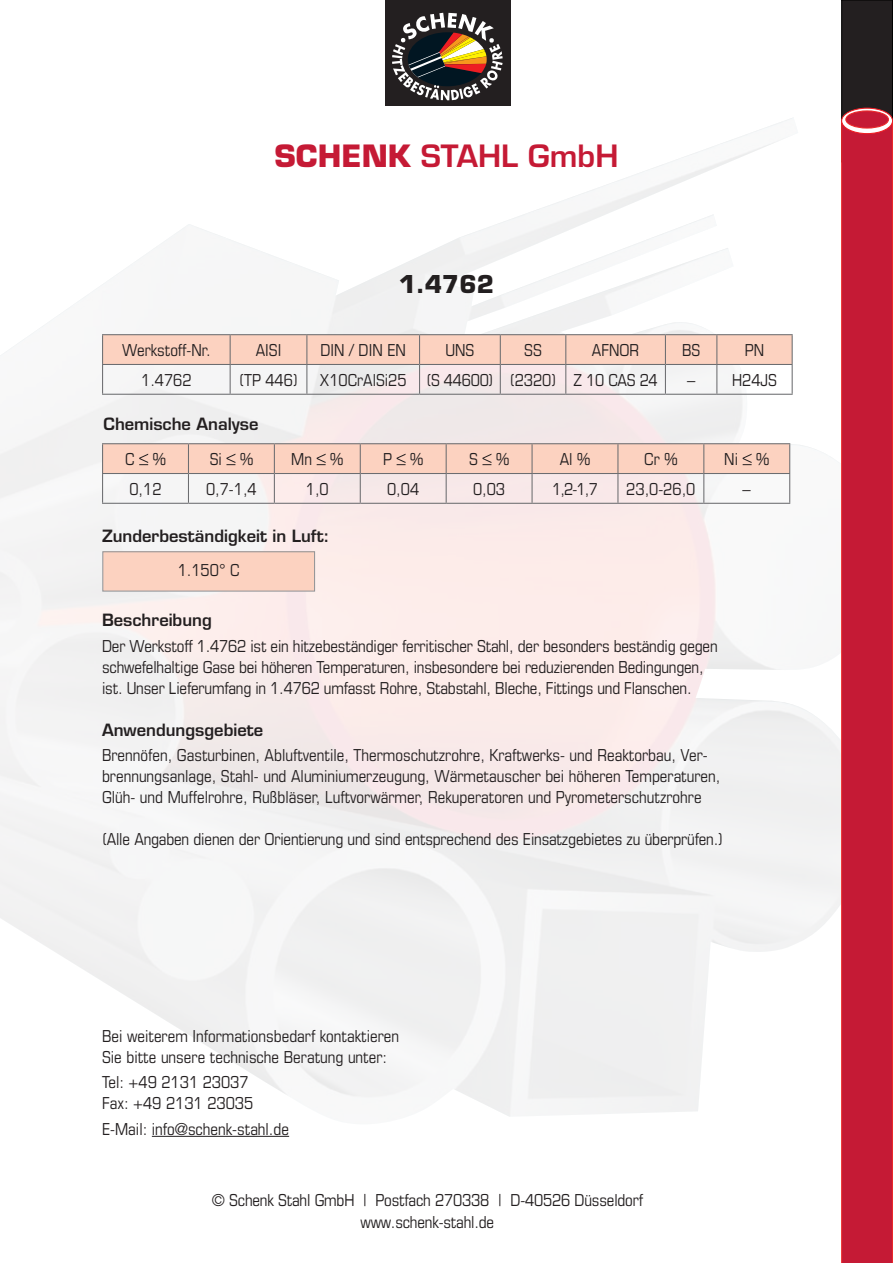
<style>
.page{position:relative;width:893px;height:1263px;background:#fff}
.page>*{position:absolute;margin:0;border:0;box-sizing:border-box;transform-origin:0 0}
.t1{font:600 30px "Eurostile";color:#c51a35}
.t2{font:700 24px "Eurostile";color:#231f20}
.t3{font:condensed 16.5px/21px "Eurostile";color:#231f20}
.t4{font:600 16.5px "Eurostile";color:#231f20}
.s1{font-weight:700}
</style>
<div class="page">
<hr style="left:152px;top:1136px;width:137px;height:1px;background:#231f20">
<div style="left:385px;top:0;width:125px;height:106px;background:#231f20"></div>
<svg style="left:392px;top:13px;width:111px;height:87px"></svg>
<div style="left:842px;top:0;width:51px;height:162px;background:#231f20"></div>
<div style="left:841px;top:0;width:52px;height:163px;border:1px solid #000"></div>
<div style="left:841px;top:124px;width:52px;height:1139px;background:#c51a35"></div>
<svg style="left:842px;top:108px;width:51px;height:26px"></svg>
<div style="left:841px;top:108px;width:52px;height:26px;border:1px solid #ee1d23;border-radius:50%"></div>
<div style="left:846px;top:111px;width:42px;height:17px;background:#c51a35;border-radius:50%"></div>
<div style="left:845px;top:110px;width:44px;height:19px;border:1px solid #eb292a;border-radius:50%"></div>
<div style="left:103px;top:552px;width:212px;height:39px;background:#fcd2c0"></div>
<div style="left:102px;top:551px;width:213px;height:41px;border:1px solid #939598"></div>
<hr style="left:102px;top:443px;width:86px;height:1px;background:#6c6d70">
<hr style="left:188px;top:443px;width:86px;height:1px;background:#6c6d70">
<hr style="left:274px;top:443px;width:86px;height:1px;background:#6c6d70">
<hr style="left:360px;top:443px;width:86px;height:1px;background:#6c6d70">
<hr style="left:446px;top:443px;width:86px;height:1px;background:#6c6d70">
<hr style="left:532px;top:443px;width:86px;height:1px;background:#6c6d70">
<hr style="left:618px;top:443px;width:86px;height:1px;background:#6c6d70">
<hr style="left:704px;top:443px;width:86px;height:1px;background:#6c6d70">
<hr style="left:102px;top:503px;width:86px;height:1px;background:#6c6d70">
<hr style="left:188px;top:503px;width:86px;height:1px;background:#6c6d70">
<hr style="left:274px;top:503px;width:86px;height:1px;background:#6c6d70">
<hr style="left:360px;top:503px;width:86px;height:1px;background:#6c6d70">
<hr style="left:446px;top:503px;width:86px;height:1px;background:#6c6d70">
<hr style="left:532px;top:503px;width:86px;height:1px;background:#6c6d70">
<hr style="left:618px;top:503px;width:86px;height:1px;background:#6c6d70">
<hr style="left:704px;top:503px;width:86px;height:1px;background:#6c6d70">
<svg style="left:102px;top:444px;width:688px;height:59px"></svg>
<hr style="left:102px;top:334px;width:128px;height:1px;background:#6c6d70">
<hr style="left:230px;top:334px;width:77px;height:1px;background:#6c6d70">
<hr style="left:307px;top:334px;width:113px;height:1px;background:#6c6d70">
<hr style="left:420px;top:334px;width:80px;height:1px;background:#6c6d70">
<hr style="left:500px;top:334px;width:66px;height:1px;background:#6c6d70">
<hr style="left:566px;top:334px;width:99px;height:1px;background:#6c6d70">
<hr style="left:665px;top:334px;width:52px;height:1px;background:#6c6d70">
<hr style="left:717px;top:334px;width:76px;height:1px;background:#6c6d70">
<svg style="left:102px;top:335px;width:691px;height:59px"></svg>
<hr style="left:102px;top:394px;width:128px;height:1px;background:#6c6d70">
<hr style="left:230px;top:394px;width:77px;height:1px;background:#6c6d70">
<hr style="left:307px;top:394px;width:113px;height:1px;background:#6c6d70">
<hr style="left:420px;top:394px;width:80px;height:1px;background:#6c6d70">
<hr style="left:500px;top:394px;width:66px;height:1px;background:#6c6d70">
<hr style="left:566px;top:394px;width:99px;height:1px;background:#6c6d70">
<hr style="left:665px;top:394px;width:52px;height:1px;background:#6c6d70">
<hr style="left:717px;top:394px;width:76px;height:1px;background:#6c6d70">
<h1 class="t1" style="left:274px;top:137px;width:345px"><span class="s1">SCHENK</span> STAHL GmbH</h1>
<h2 class="t2" style="left:399px;top:269px;width:97px">1.4762</h2>
<p class="t3" style="left:122px;top:339px;width:90px">Werkstoff-Nr.</p>
<p class="t3" style="left:256px;top:339px;width:27px">AISI</p>
<p class="t3" style="left:320px;top:339px;width:87px">DIN / DIN EN</p>
<p class="t3" style="left:445px;top:339px;width:31px">UNS</p>
<p class="t3" style="left:524px;top:339px;width:19px">SS</p>
<p class="t3" style="left:592px;top:339px;width:49px">AFNOR</p>
<p class="t3" style="left:682px;top:339px;width:20px">BS</p>
<p class="t3" style="left:745px;top:339px;width:21px">PN</p>
<p class="t3" style="left:141px;top:369px;width:52px">1.4762</p>
<p class="t3" style="left:239px;top:369px;width:60px">(TP 446)</p>
<p class="t3" style="left:320px;top:369px;width:339px">X10CrAlSi25 (S 44600) (2320) Z 10 CAS 24</p>
<p class="t3" style="left:687px;top:369px;width:91px">– H24JS</p>
<p class="t4" style="left:104px;top:414px;width:157px">Chemische Analyse</p>
<p class="t3" style="left:125px;top:448px;width:42px">C %</p>
<p class="t3" style="left:210px;top:448px;width:45px">Si %</p>
<p class="t3" style="left:291px;top:448px;width:54px">Mn %</p>
<p class="t3" style="left:383px;top:448px;width:42px">P %</p>
<p class="t3" style="left:469px;top:448px;width:42px">S %</p>
<p class="t3" style="left:560px;top:448px;width:32px">Al %</p>
<p class="t3" style="left:644px;top:448px;width:35px">Cr %</p>
<p class="t3" style="left:724px;top:448px;width:47px">Ni %</p>
<p class="t3" style="left:129px;top:478px;width:34px">0,12</p>
<p class="t3" style="left:206px;top:478px;width:52px">0,7-1,4</p>
<p class="t3" style="left:306px;top:478px;width:24px">1,0</p>
<p class="t3" style="left:387px;top:478px;width:34px">0,04</p>
<p class="t3" style="left:473px;top:478px;width:34px">0,03</p>
<p class="t3" style="left:552px;top:478px;width:47px">1,2-1,7</p>
<p class="t3" style="left:626px;top:478px;width:71px">23,0-26,0</p>
<p class="t3" style="left:743px;top:478px;width:10px">–</p>
<p class="t4" style="left:102px;top:525px;width:229px">Zunderbeständigkeit in Luft:</p>
<p class="t3" style="left:178px;top:559px;width:63px">1.150° C</p>
<p class="t4" style="left:102px;top:610px;width:111px">Beschreibung</p>
<p class="t3" style="left:102px;top:635px;width:617px">Der Werkstoff 1.4762 ist ein hitzebeständiger ferritischer Stahl, der besonders beständig gegen schwefelhaltige Gase bei höheren Temperaturen, insbesondere bei reduzierenden Bedingungen, ist. Unser Lieferumfang in 1.4762 umfasst Rohre, Stabstahl, Bleche, Fittings und Flanschen.</p>
<p class="t4" style="left:102px;top:719px;width:163px">Anwendungsgebiete</p>
<p class="t3" style="left:102px;top:744px;width:620px">Brennöfen, Gasturbinen, Abluftventile, Thermoschutzrohre, Kraftwerks- und Reaktorbau, Ver&shy;brennungsanlage, Stahl- und Aluminiumerzeugung, Wärmetauscher bei höheren Temperaturen,<br>Glüh- und Muffelrohre, Rußbläser, Luftvorwärmer, Rekuperatoren und Pyrometerschutzrohre</p>
<p class="t3" style="left:102px;top:829px;width:622px">(Alle Angaben dienen der Orientierung und sind entsprechend des Einsatzgebietes zu überprüfen.)</p>
<p class="t3" style="left:102px;top:1025px;width:298px">Bei weiterem Informationsbedarf kontaktieren<br>Sie bitte unsere technische Beratung unter:</p>
<p class="t3" style="left:102px;top:1072px;width:153px">Tel: +49 2131 23037<br>Fax: +49 2131 23035</p>
<p class="t3" style="left:102px;top:1118px;width:189px">E-Mail: info@schenk-stahl.de</p>
<p class="t3" style="left:212px;top:1188px;width:433px;line-height:22.5px;text-align:center">© Schenk Stahl GmbH | Postfach 270338 | D-40526 Düsseldorf www.schenk-stahl.de</p>
</div>
